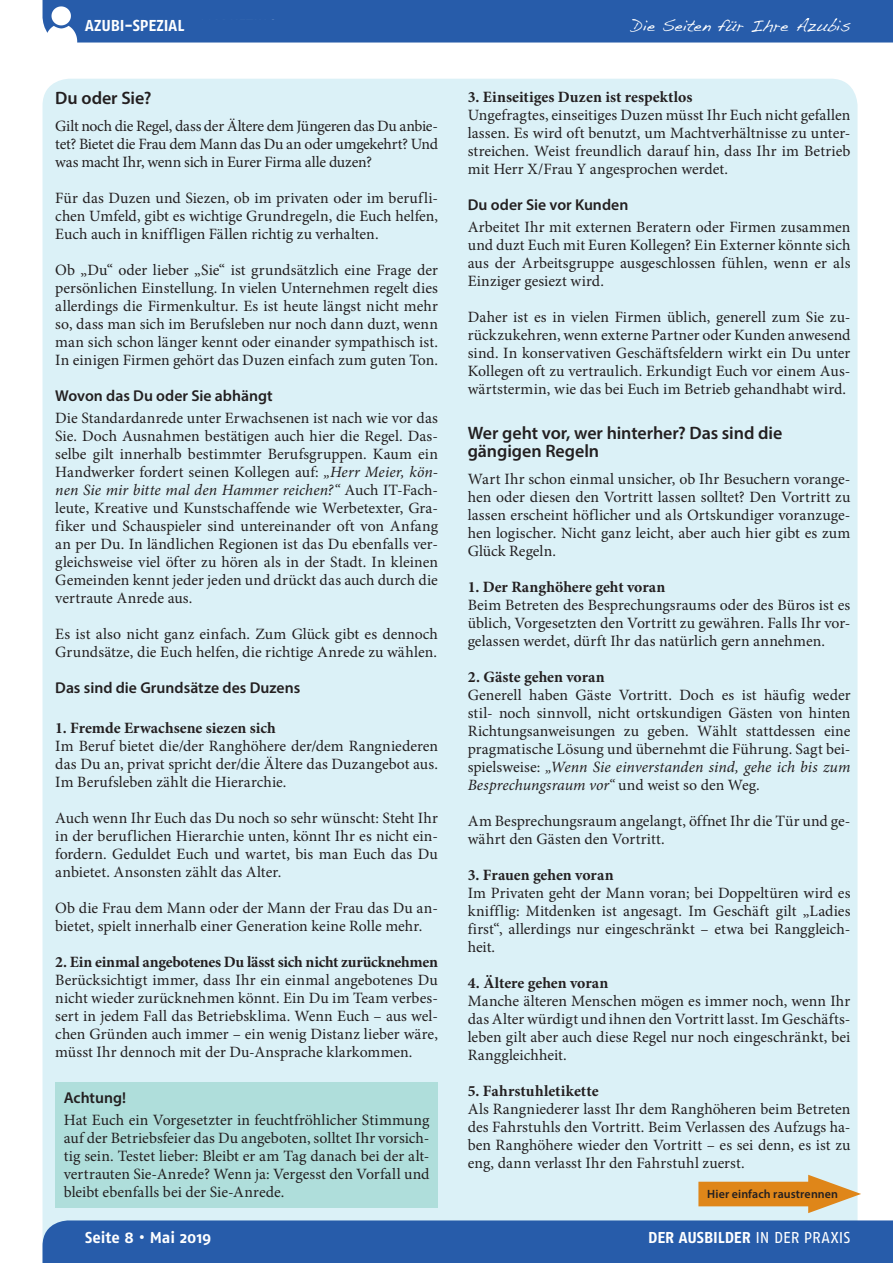
<style>
.page{position:relative;width:893px;height:1263px;background:#fff}
.page>*{position:absolute;margin:0;border:0;box-sizing:border-box;transform-origin:0 0}
.t1{font:600 18px/18px "Myriad Pro";letter-spacing:-.005em;color:#231f20}
.t2{font:16.5px "Handwriting Dakota";letter-spacing:.005em;color:#fff}
.t3{font:15.75px/18px "Minion Pro";letter-spacing:.005em;color:#231f20;text-align:justify}
.t4{font:700 15.75px "Minion Pro";letter-spacing:-.005em;color:#231f20}
.t5{font:600 15.75px "Myriad Pro";color:#231f20}
.t6{font:700 15.75px "Fago No";letter-spacing:-.005em;color:#fff}
.t7{font:600 12px "Myriad Pro";letter-spacing:.01em;color:#231f20}
.s1{font-weight:400}
.s2{font-style:italic}
</style>
<div class="page">
<div style="left:43px;top:79px;width:814px;height:1141px;background:#dbf1f7"></div>
<div style="left:43px;top:1220px;width:850px;height:43px;background:#275caa"></div>
<div style="left:43px;top:0;width:850px;height:43px;background:#275caa"></div>
<img style="left:45px;top:4px;width:32px;height:39px">
<div style="left:55px;top:1083px;width:383px;height:125px;background:#afdedb"></div>
<svg style="left:698px;top:1175px;width:163px;height:38px;background:#deb071"></svg>
<div style="left:85px;top:20px;width:765px;height:21px;background:#275caa"></div>
<p class="t6" style="left:85px;top:16px;width:194px">AZUBI-SPEZIAL • <span class="s1">MARKETING</span></p>
<p class="t1" style="left:55px;top:88px;width:98px">Du oder Sie?</p>
<p class="t3" style="left:55px;top:117px;width:384px">Gilt noch die Regel, dass der Ältere dem Jüngeren das Du anbie&shy;tet? Bietet die Frau dem Mann das Du an oder umgekehrt? Und was macht Ihr, wenn sich in Eurer Firma alle duzen?</p>
<p class="t3" style="left:55px;top:189px;width:384px">Für das Duzen und Siezen, ob im privaten oder im berufli&shy;chen Umfeld, gibt es wichtige Grundregeln, die Euch helfen, Euch auch in kniffligen Fällen richtig zu verhalten.</p>
<p class="t3" style="left:55px;top:261px;width:384px">Ob „Du“ oder lieber „Sie“ ist grundsätzlich eine Frage der persönlichen Einstellung. In vielen Unternehmen regelt dies allerdings die Firmenkultur. Es ist heute längst nicht mehr so, dass man sich im Berufsleben nur noch dann duzt, wenn man sich schon länger kennt oder einander sympathisch ist.<br>In einigen Firmen gehört das Duzen einfach zum guten Ton.</p>
<p class="t5" style="left:55px;top:385px;width:219px">Wovon das Du oder Sie abhängt</p>
<p class="t3" style="left:55px;top:409px;width:384px">Die Standardanrede unter Erwachsenen ist nach wie vor das Sie. Doch Ausnahmen bestätigen auch hier die Regel. Das&shy;selbe gilt innerhalb bestimmter Berufsgruppen. Kaum ein Handwerker fordert seinen Kollegen auf: <span class="s2">„Herr Meier, kön&shy;nen Sie mir bitte mal den Hammer reichen?“</span> Auch IT-Fach&shy;leute, Kreative und Kunstschaffende wie Werbetexter, Gra&shy;fiker und Schauspieler sind untereinander oft von Anfang an per Du. In ländlichen Regionen ist das Du ebenfalls ver&shy;gleichsweise viel öfter zu hören als in der Stadt. In kleinen Gemeinden kennt jeder jeden und drückt das auch durch die vertraute Anrede aus.</p>
<p class="t3" style="left:55px;top:625px;width:384px">Es ist also nicht ganz einfach. Zum Glück gibt es dennoch<br>Grundsätze, die Euch helfen, die richtige Anrede zu wählen.</p>
<p class="t5" style="left:55px;top:678px;width:246px">Das sind die Grundsätze des Duzens</p>
<p class="t4" style="left:55px;top:717px;width:222px">1. Fremde Erwachsene siezen sich</p>
<p class="t3" style="left:55px;top:737px;width:384px">Im Beruf bietet die/der Ranghöhere der/dem Rangniederen das Du an, privat spricht der/die Ältere das Duzangebot aus.<br>Im Berufsleben zählt die Hierarchie.</p>
<p class="t3" style="left:55px;top:809px;width:384px">Auch wenn Ihr Euch das Du noch so sehr wünscht: Steht Ihr in der beruflichen Hierarchie unten, könnt Ihr es nicht ein&shy;fordern. Geduldet Euch und wartet, bis man Euch das Du anbietet. Ansonsten zählt das Alter.</p>
<p class="t3" style="left:55px;top:899px;width:384px">Ob die Frau dem Mann oder der Mann der Frau das Du an&shy;bietet, spielt innerhalb einer Generation keine Rolle mehr.</p>
<p class="t4" style="left:55px;top:951px;width:384px">2. Ein einmal angebotenes Du lässt sich nicht zurücknehmen</p>
<p class="t3" style="left:55px;top:971px;width:384px">Berücksichtigt immer, dass Ihr ein einmal angebotenes Du nicht wieder zurücknehmen könnt. Ein Du im Team verbes&shy;sert in jedem Fall das Betriebsklima. Wenn Euch – aus wel&shy;chen Gründen auch immer – ein wenig Distanz lieber wäre, müsst Ihr dennoch mit der Du-Ansprache klarkommen.</p>
<p class="t5" style="left:64px;top:1088px;width:64px">Achtung!</p>
<p class="t3" style="left:64px;top:1111px;width:367px">Hat Euch ein Vorgesetzter in feuchtfröhlicher Stimmung auf der Betriebsfeier das Du angeboten, solltet Ihr vorsich&shy;tig sein. Testet lieber: Bleibt er am Tag danach bei der alt&shy;vertrauten Sie-Anrede? Wenn ja: Vergesst den Vorfall und bleibt ebenfalls bei der Sie-Anrede.</p>
<p class="t2" style="left:631px;top:16px;width:221px">Die Seiten für Ihre Azubis</p>
<p class="t4" style="left:468px;top:86px;width:226px">3. Einseitiges Duzen ist respektlos</p>
<p class="t3" style="left:468px;top:106px;width:384px">Ungefragtes, einseitiges Duzen müsst Ihr Euch nicht gefallen lassen. Es wird oft benutzt, um Machtverhältnisse zu unter&shy;streichen. Weist freundlich darauf hin, dass Ihr im Betrieb mit Herr X/Frau Y angesprochen werdet.</p>
<p class="t5" style="left:468px;top:194px;width:162px">Du oder Sie vor Kunden</p>
<p class="t3" style="left:468px;top:218px;width:384px">Arbeitet Ihr mit externen Beratern oder Firmen zusammen und duzt Euch mit Euren Kollegen? Ein Externer könnte sich aus der Arbeitsgruppe ausgeschlossen fühlen, wenn er als Einziger gesiezt wird.</p>
<p class="t3" style="left:468px;top:308px;width:384px">Daher ist es in vielen Firmen üblich, generell zum Sie zu&shy;rückzukehren, wenn externe Partner oder Kunden anwesend sind. In konservativen Geschäftsfeldern wirkt ein Du unter Kollegen oft zu vertraulich. Erkundigt Euch vor einem Aus&shy;wärtstermin, wie das bei Euch im Betrieb gehandhabt wird.</p>
<p class="t1" style="left:468px;top:423px;width:316px">Wer geht vor, wer hinterher? Das sind die gängigen Regeln</p>
<p class="t3" style="left:468px;top:470px;width:384px">Wart Ihr schon einmal unsicher, ob Ihr Besuchern vorange&shy;hen oder diesen den Vortritt lassen solltet? Den Vortritt zu lassen erscheint höflicher und als Ortskundiger voranzuge&shy;hen logischer. Nicht ganz leicht, aber auch hier gibt es zum Glück Regeln.</p>
<p class="t4" style="left:468px;top:576px;width:199px">1. Der Ranghöhere geht voran</p>
<p class="t3" style="left:468px;top:596px;width:384px">Beim Betreten des Besprechungsraums oder des Büros ist es üblich, Vorgesetzten den Vortritt zu gewähren. Falls Ihr vor&shy;gelassen werdet, dürft Ihr das natürlich gern annehmen.</p>
<p class="t4" style="left:468px;top:666px;width:139px">2. Gäste gehen voran</p>
<p class="t3" style="left:468px;top:686px;width:384px">Generell haben Gäste Vortritt. Doch es ist häufig weder stil- noch sinnvoll, nicht ortskundigen Gästen von hinten Richtungsanweisungen zu geben. Wählt stattdessen eine pragmatische Lösung und übernehmt die Führung. Sagt bei&shy;spielsweise: <span class="s2">„Wenn Sie einverstanden sind, gehe ich bis zum Besprechungsraum vor“</span> und weist so den Weg.</p>
<p class="t3" style="left:468px;top:812px;width:384px">Am Besprechungsraum angelangt, öffnet Ihr die Tür und ge&shy;währt den Gästen den Vortritt.</p>
<p class="t4" style="left:468px;top:864px;width:147px">3. Frauen gehen voran</p>
<p class="t3" style="left:468px;top:884px;width:384px">Im Privaten geht der Mann voran; bei Doppeltüren wird es knifflig: Mitdenken ist angesagt. Im Geschäft gilt „Ladies first“, allerdings nur eingeschränkt – etwa bei Ranggleich&shy;heit.</p>
<p class="t4" style="left:468px;top:972px;width:142px">4. Ältere gehen voran</p>
<p class="t3" style="left:468px;top:992px;width:384px">Manche älteren Menschen mögen es immer noch, wenn Ihr das Alter würdigt und ihnen den Vortritt lasst. Im Geschäfts&shy;leben gilt aber auch diese Regel nur noch eingeschränkt, bei Ranggleichheit.</p>
<p class="t4" style="left:468px;top:1080px;width:132px">5. Fahrstuhletikette</p>
<p class="t3" style="left:468px;top:1100px;width:384px">Als Rangniederer lasst Ihr dem Ranghöheren beim Betreten des Fahrstuhls den Vortritt. Beim Verlassen des Aufzugs ha&shy;ben Ranghöhere wieder den Vortritt – es sei denn, es ist zu eng, dann verlasst Ihr den Fahrstuhl zuerst.</p>
<p class="t7" style="left:707px;top:1186px;width:132px">Hier einfach raustrennen</p>
<p class="t6" style="left:85px;top:1228px;width:128px">Seite 8 • Mai 2019</p>
<p class="t6" style="left:648px;top:1228px;width:204px">DER AUSBILDER <span class="s1">IN DER PRAXIS</span></p>
</div>
